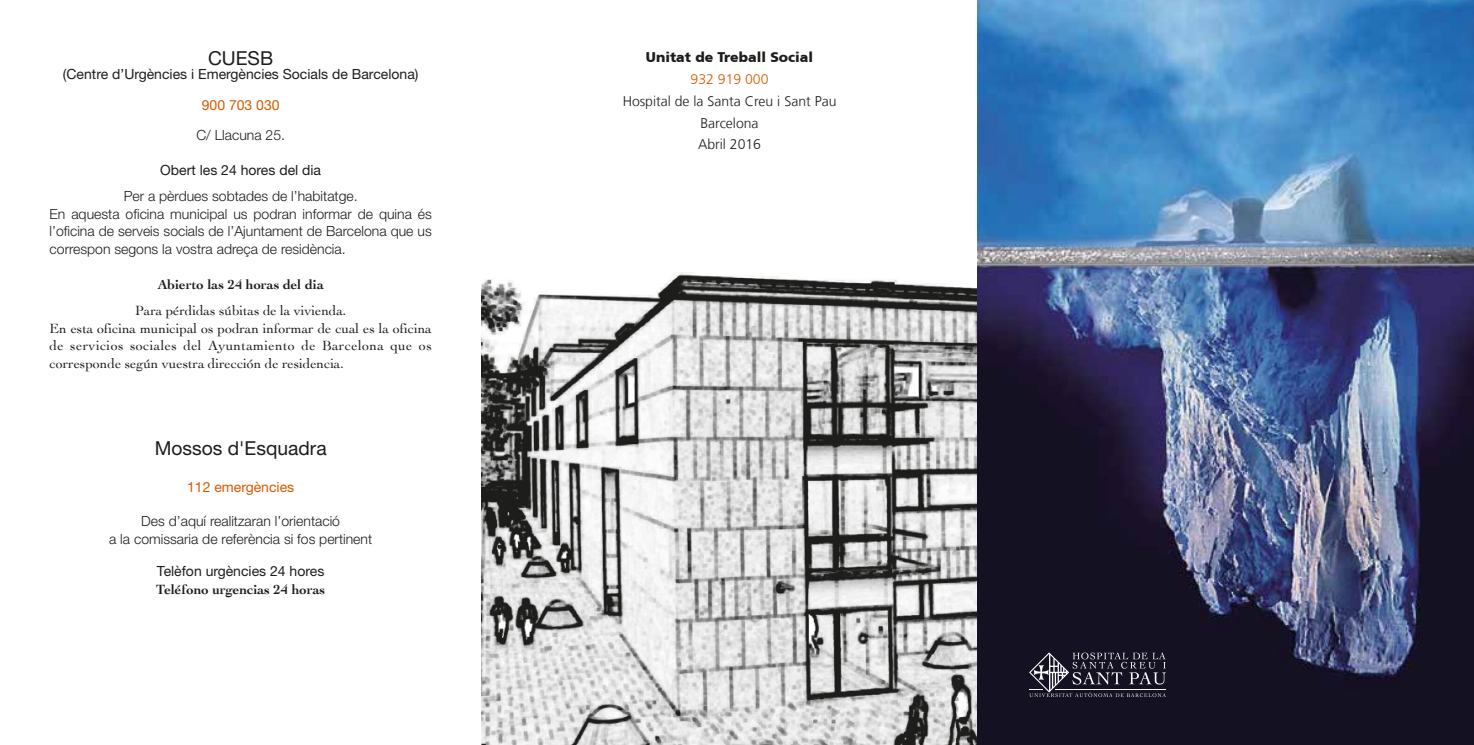
<style>
.page{position:relative;width:1474px;height:745px;background:#fff}
.page>*{position:absolute;margin:0;border:0;box-sizing:border-box;transform-origin:0 0}
.t1{font:19.25px "Helvetica Neue";color:#1d1d1b}
.t2{font:300 14px/17.7px "Helvetica Neue";color:#1d1d1b}
.t3{font:14px/17.7px "Cochin";color:#1d1d1b}
.t4{font:14px "Helvetica Neue";color:#1d1d1b}
.t5{font:700 14px "Cochin";color:#1d1d1b}
.t6{font:300 14px/21.7px "Frutiger LT";color:#1d1d1b;text-align:center}
.t7{font:14px "Helvetica Neue";color:#d95900}
.t8{font:900 14px "Frutiger CE";color:#1d1d1b}
.t9{font:300 14px "Frutiger LT";color:#d95900}
</style>
<div class="page">
<img style="left:481px;top:272px;width:496px;height:472px">
<img style="left:977px;top:0;width:496px;height:744px">
<svg style="left:1029px;top:652px;width:137px;height:44px;background:#3d3a48"></svg>
<hr style="left:1055px;top:688px;width:110px;height:1px;background:#fff">
<h1 class="t1" style="left:208px;top:47px;width:67px">CUESB</h1>
<p class="t4" style="left:63px;top:65px;width:357px">(Centre d’Urgències i Emergències Socials de Barcelona)</p>
<p class="t7" style="left:202px;top:96px;width:79px">900 703 030</p>
<p class="t2" style="left:196px;top:126px;width:90px">C/ Llacuna 25.</p>
<p class="t4" style="left:160px;top:161px;width:162px">Obert les 24 hores del dia</p>
<p class="t2" style="left:50px;top:187px;width:384px;text-indent:74px">Per a pèrdues sobtades de l’habitatge.<br>En aquesta oficina municipal us podran informar de quina és l’oficina de serveis socials de l’Ajuntament de Barcelona que us correspon segons la vostra adreça de residència.</p>
<p class="t5" style="left:158px;top:275px;width:167px">Abierto las 24 horas del dia</p>
<p class="t3" style="left:50px;top:301px;width:383px;text-indent:85px">Para pérdidas súbitas de la vivienda.<br>En esta oficina municipal os podran informar de cual es la oficina de servicios sociales del Ayuntamiento de Barcelona que os corresponde según vuestra dirección de residencia.</p>
<h1 class="t1" style="left:155px;top:436px;width:173px">Mossos d'Esquadra</h1>
<p class="t7" style="left:187px;top:478px;width:108px">112 emergències</p>
<p class="t2" style="left:109px;top:512px;width:264px;text-align:center">Des d’aquí realitzaran l’orientació<br>a la comissaria de referència si fos pertinent</p>
<p class="t4" style="left:157px;top:562px;width:169px">Telèfon urgències 24 hores</p>
<p class="t5" style="left:156px;top:580px;width:170px">Teléfono urgencias 24 horas</p>
<p class="t8" style="left:646px;top:49px;width:169px">Unitat de Treball Social</p>
<p class="t9" style="left:690px;top:71px;width:79px">932 919 000</p>
<p class="t6" style="left:622px;top:90px;width:215px">Hospital de la Santa Creu i Sant Pau<br>Barcelona<br>Abril 2016</p>
</div>
